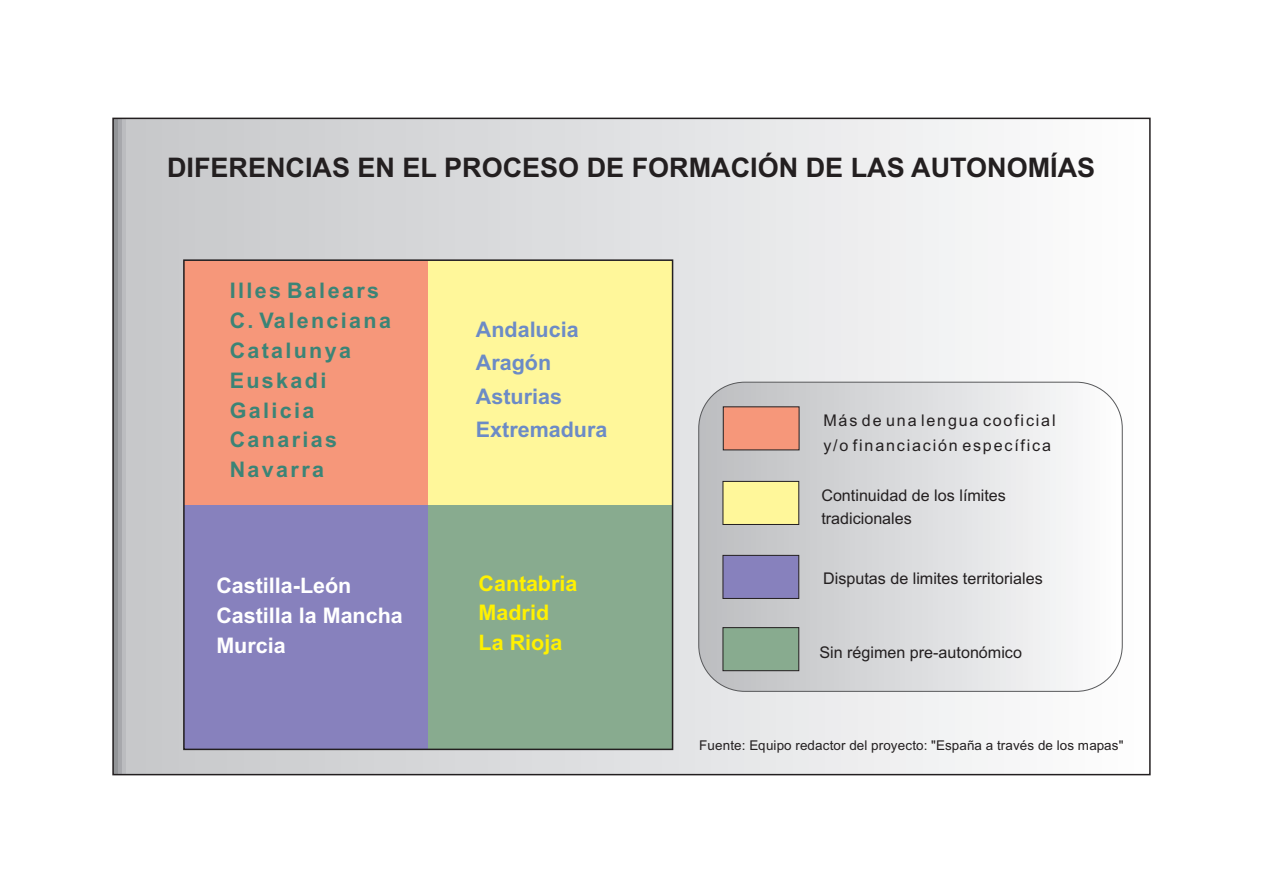
<style>
.page{position:relative;width:1263px;height:893px;background:#fff}
.page>*{position:absolute;margin:0;border:0;box-sizing:border-box;transform-origin:0 0}
.t1{font:700 27px "Arial";color:#231f20}
.t2{font:700 21.45px/29.8px "Arial";letter-spacing:.11em;color:#3b8476}
.t3{font:700 21.45px/29.8px "Arial";color:#fff}
.t4{font:700 21.45px/33.6px "Arial";color:#6c8bc6}
.t5{font:700 21.45px/29.8px "Arial";color:#fff101}
.t6{font:16.2px/22.4px "Arial";color:#231f20}
.t7{font:16.2px/25px "Arial";letter-spacing:.11em;color:#231f20}
.t8{font:13.5px "Arial";color:#231f20}
</style>
<div class="page">
<div style="left:113px;top:118px;width:1037px;height:657px;background:linear-gradient(to right,#c3c5c7,#fefefe)"></div>
<div style="left:699px;top:382px;width:423px;height:309px;background:linear-gradient(to right,#babbbe,#fdfdfe);border-radius:46px"></div>
<hr style="left:185px;top:504px;width:487px;height:1px;background:#231f20">
<div style="left:185px;top:261px;width:243px;height:244px;background:#f6977a"></div>
<div style="left:428px;top:261px;width:244px;height:243px;background:#fff79a"></div>
<div style="left:184px;top:505px;width:244px;height:244px;background:#8781bd"></div>
<div style="left:428px;top:505px;width:244px;height:243px;background:#88ab8f"></div>
<div style="left:723px;top:406px;width:76px;height:44px;background:#f6977a;border:1px solid #231f20"></div>
<div style="left:722px;top:481px;width:77px;height:44px;background:#fff79a;border:1px solid #231f20"></div>
<div style="left:722px;top:555px;width:77px;height:44px;background:#8781bd;border:1px solid #231f20"></div>
<div style="left:722px;top:627px;width:77px;height:44px;background:#88ab8f;border:1px solid #231f20"></div>
<div style="left:183px;top:259px;width:490px;height:491px;border:2px solid #231f20"></div>
<h1 class="t1" style="left:167px;top:157px;width:930px">DIFERENCIAS EN EL PROCESO DE FORMACIÓN DE LAS AUTONOMÍAS</h1>
<h2 class="t2" style="left:230px;top:278px;width:163px">Illes Balears<br>C. Valenciana<br>Catalunya<br>Euskadi<br>Galicia<br>Canarias<br>Navarra</h2>
<h2 class="t4" style="left:476px;top:314px;width:133px">Andalucia<br>Aragón<br>Asturias<br>Extremadura</h2>
<h2 class="t3" style="left:216px;top:572px;width:188px">Castilla-León<br>Castilla la Mancha<br>Murcia</h2>
<h2 class="t5" style="left:479px;top:570px;width:100px">Cantabria<br>Madrid<br>La Rioja</h2>
<p class="t7" style="left:823px;top:410px;width:234px">Más de una lengua cooficial y/o financiación específica</p>
<p class="t6" style="left:821px;top:486px;width:186px">Continuidad de los límites tradicionales</p>
<p class="t6" style="left:823px;top:568px;width:221px">Disputas de limites territoriales</p>
<p class="t6" style="left:819px;top:642px;width:204px">Sin régimen pre-autonómico</p>
<p class="t8" style="left:699px;top:740px;width:426px">Fuente: Equipo redactor del proyecto: "España a través de los mapas"</p>
</div>
